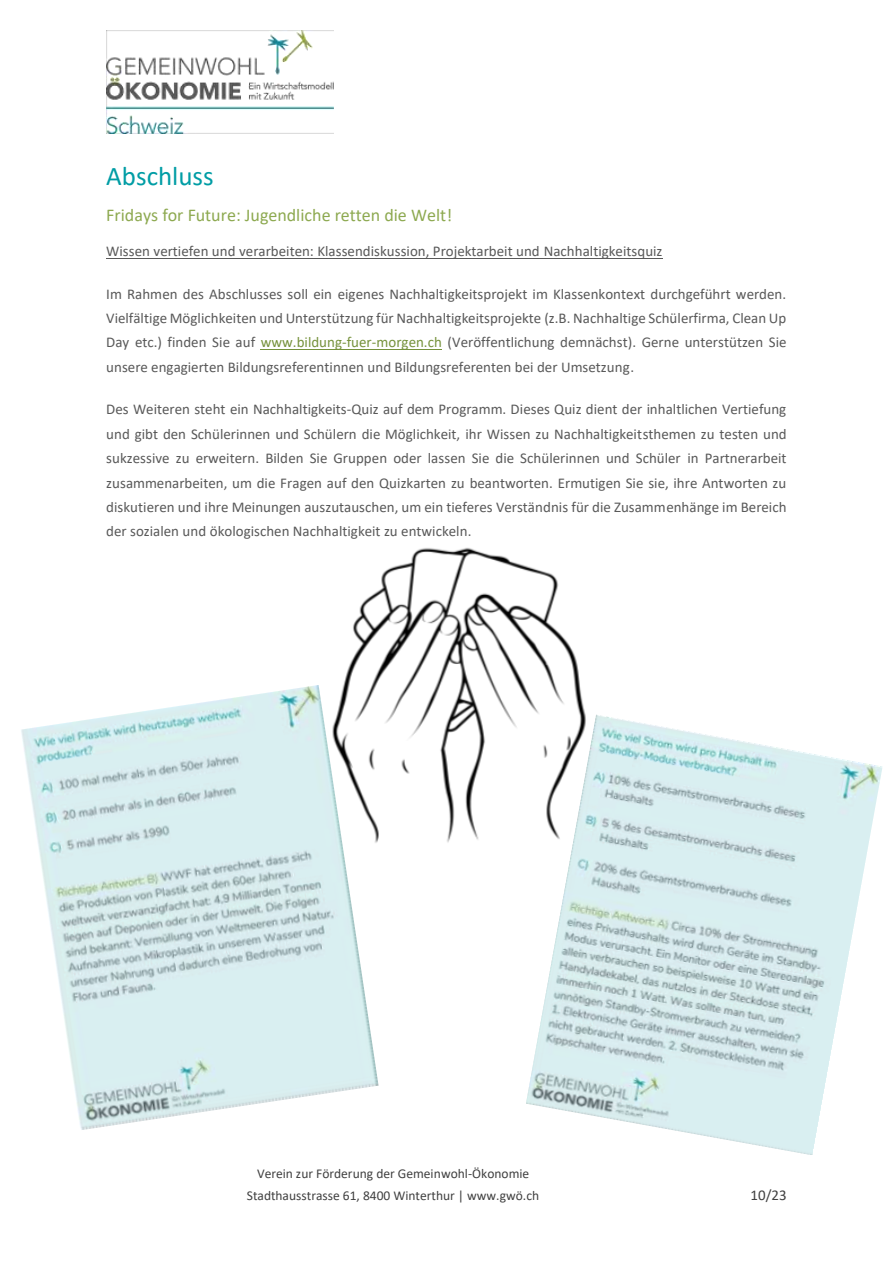
<style>
.page{position:relative;width:893px;height:1263px;background:#fff}
.page>*{position:absolute;margin:0;border:0;box-sizing:border-box;transform-origin:0 0}
.t1{font:27px "Calibri";color:#009da5}
.t2{font:18px "Calibri";color:#8da950}
.t3{font:15px/24.5px "Calibri";color:#595959;text-align:justify}
.t4{font:15px "Calibri";color:#404040}
.t5{font:13.5px/21.9px "Calibri";color:#404040;text-align:center}
.s1{color:#76923c}
</style>
<div class="page">
<img style="left:106px;top:31px;width:227px;height:103px">
<img style="left:21px;top:689px;width:358px;height:441px">
<hr style="left:106px;top:258px;width:557px;height:1px;background:#595959">
<hr style="left:261px;top:349px;width:181px;height:1px;background:#76923c">
<img style="left:526px;top:720px;width:356px;height:435px">
<img style="left:293px;top:547px;width:331px;height:325px">
<h1 class="t1" style="left:106px;top:165px;width:109px">Abschluss</h1>
<p class="t2" style="left:106px;top:207px;width:348px">Fridays for Future: Jugendliche retten die Welt!</p>
<p class="t3" style="left:106px;top:240px;width:558px">Wissen vertiefen und verarbeiten: Klassendiskussion, Projektarbeit und Nachhaltigkeitsquiz</p>
<p class="t3" style="left:106px;top:283px;width:682px">Im Rahmen des Abschlusses soll ein eigenes Nachhaltigkeitsprojekt im Klassenkontext durchgeführt werden.<br>Vielfältige Möglichkeiten und Unterstützung für Nachhaltigkeitsprojekte (z.B. Nachhaltige Schülerfirma, Clean Up Day etc.) finden Sie auf <span class="s1">www.bildung-fuer-morgen.ch</span> (Veröffentlichung demnächst). Gerne unterstützen Sie unsere engagierten Bildungsreferentinnen und Bildungsreferenten bei der Umsetzung.</p>
<p class="t3" style="left:106px;top:398px;width:682px">Des Weiteren steht ein Nachhaltigkeits-Quiz auf dem Programm. Dieses Quiz dient der inhaltlichen Vertiefung und gibt den Schülerinnen und Schülern die Möglichkeit, ihr Wissen zu Nachhaltigkeitsthemen zu testen und sukzessive zu erweitern. Bilden Sie Gruppen oder lassen Sie die Schülerinnen und Schüler in Partnerarbeit zusammenarbeiten, um die Fragen auf den Quizkarten zu beantworten. Ermutigen Sie sie, ihre Antworten zu diskutieren und ihre Meinungen auszutauschen, um ein tieferes Verständnis für die Zusammenhänge im Bereich der sozialen und ökologischen Nachhaltigkeit zu entwickeln.</p>
<p class="t5" style="left:247px;top:1164px;width:294px">Verein zur Förderung der Gemeinwohl-Ökonomie<br>Stadthausstrasse 61, 8400 Winterthur | www.gwö.ch</p>
<p class="t4" style="left:751px;top:1188px;width:38px">10/23</p>
</div>
